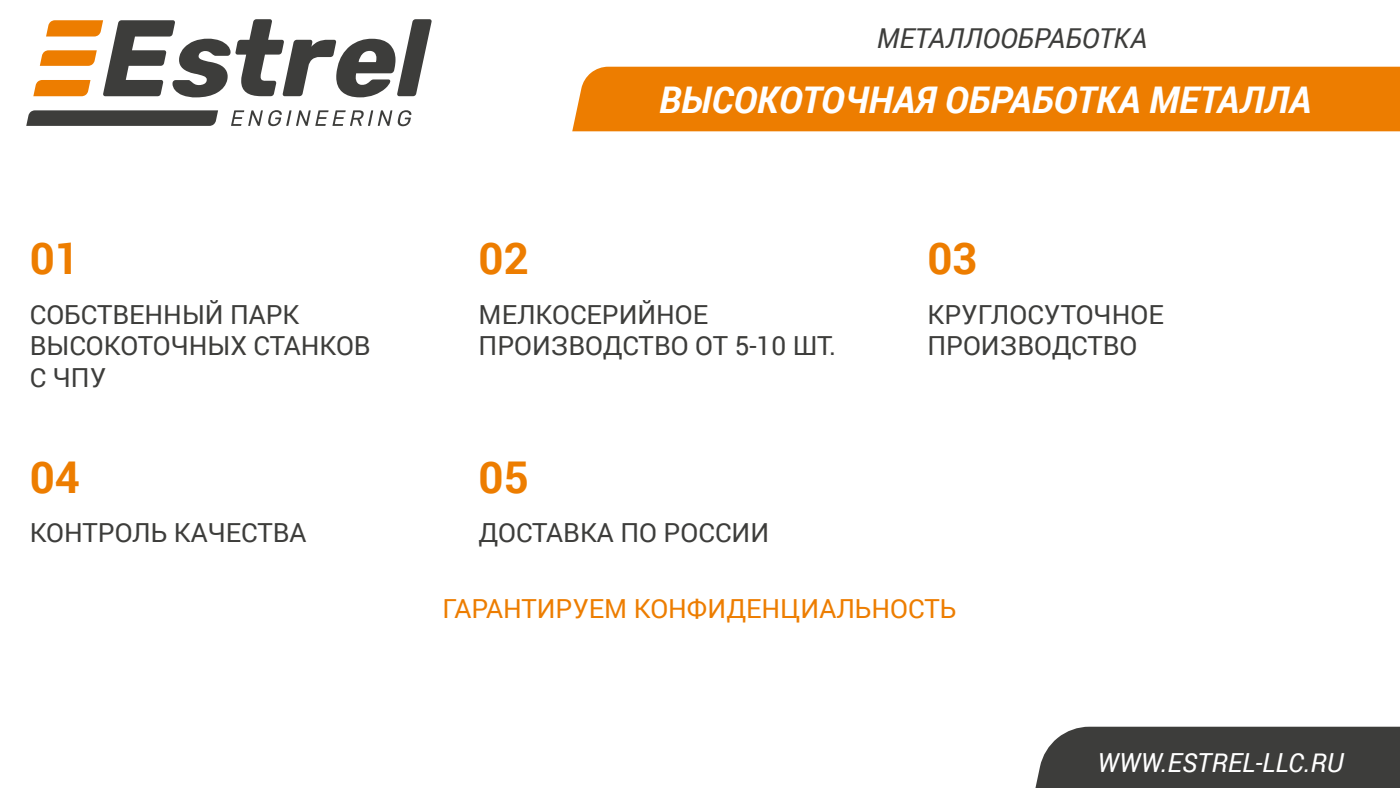
<style>
.page{position:relative;width:1400px;height:788px;background:#fff}
.page>*{position:absolute;margin:0;border:0;box-sizing:border-box;transform-origin:0 0}
.Стиль_абзаца_3{font:700 43.75px "Roboto";color:#ed7d00}
.t1{font:italic 700 36.75px "Roboto";color:#fff}
.t2{font:italic 27.39px "Roboto";color:#3d3d3b}
.Стиль_абзаца_4{font:26.25px/31.5px "Roboto";color:#3d3d3b}
.Стиль_абзаца_3-2{font:26.25px "Roboto";color:#ed7d00}
.t3{font:italic 26.25px "Roboto";color:#fff}
</style>
<div class="page">
<svg style="left:231px;top:110px;width:161px;height:16px"></svg>
<svg style="left:398px;top:110px;width:13px;height:16px"></svg>
<div style="left:1035px;top:726px;width:365px;height:62px;background:#3d3d3b"></div>
<svg style="left:26px;top:110px;width:192px;height:16px;background:#464644"></svg>
<div style="left:572px;top:67px;width:828px;height:64px;background:#ed7d00"></div>
<svg style="left:33px;top:19px;width:399px;height:78px"></svg>
<p class="Стиль_абзаца_3" style="left:30px;top:228px;width:52px">01</p>
<p class="Стиль_абзаца_4" style="left:30px;top:297px;width:342px">СОБСТВЕННЫЙ ПАРК<br>ВЫСОКОТОЧНЫХ СТАНКОВ<br>С ЧПУ</p>
<p class="Стиль_абзаца_3" style="left:30px;top:446px;width:52px">04</p>
<p class="Стиль_абзаца_4" style="left:30px;top:516px;width:278px">КОНТРОЛЬ КАЧЕСТВА</p>
<p class="t2" style="left:877px;top:19px;width:272px">МЕТАЛЛООБРАБОТКА</p>
<p class="t1" style="left:659px;top:74px;width:654px">ВЫСОКОТОЧНАЯ ОБРАБОТКА МЕТАЛЛА</p>
<p class="Стиль_абзаца_3" style="left:479px;top:228px;width:52px">02</p>
<p class="Стиль_абзаца_4" style="left:479px;top:297px;width:359px">МЕЛКОСЕРИЙНОЕ<br>ПРОИЗВОДСТВО ОТ 5-10 ШТ.</p>
<p class="Стиль_абзаца_3" style="left:479px;top:446px;width:52px">05</p>
<p class="Стиль_абзаца_4" style="left:479px;top:516px;width:292px">ДОСТАВКА ПО РОССИИ</p>
<p class="Стиль_абзаца_3" style="left:928px;top:228px;width:52px">03</p>
<p class="Стиль_абзаца_4" style="left:928px;top:297px;width:238px">КРУГЛОСУТОЧНОЕ<br>ПРОИЗВОДСТВО</p>
<p class="Стиль_абзаца_3-2" style="left:443px;top:590px;width:515px">ГАРАНТИРУЕМ КОНФИДЕНЦИАЛЬНОСТЬ</p>
<p class="t3" style="left:1097px;top:744px;width:247px">WWW.ESTREL-LLC.RU</p>
</div>
